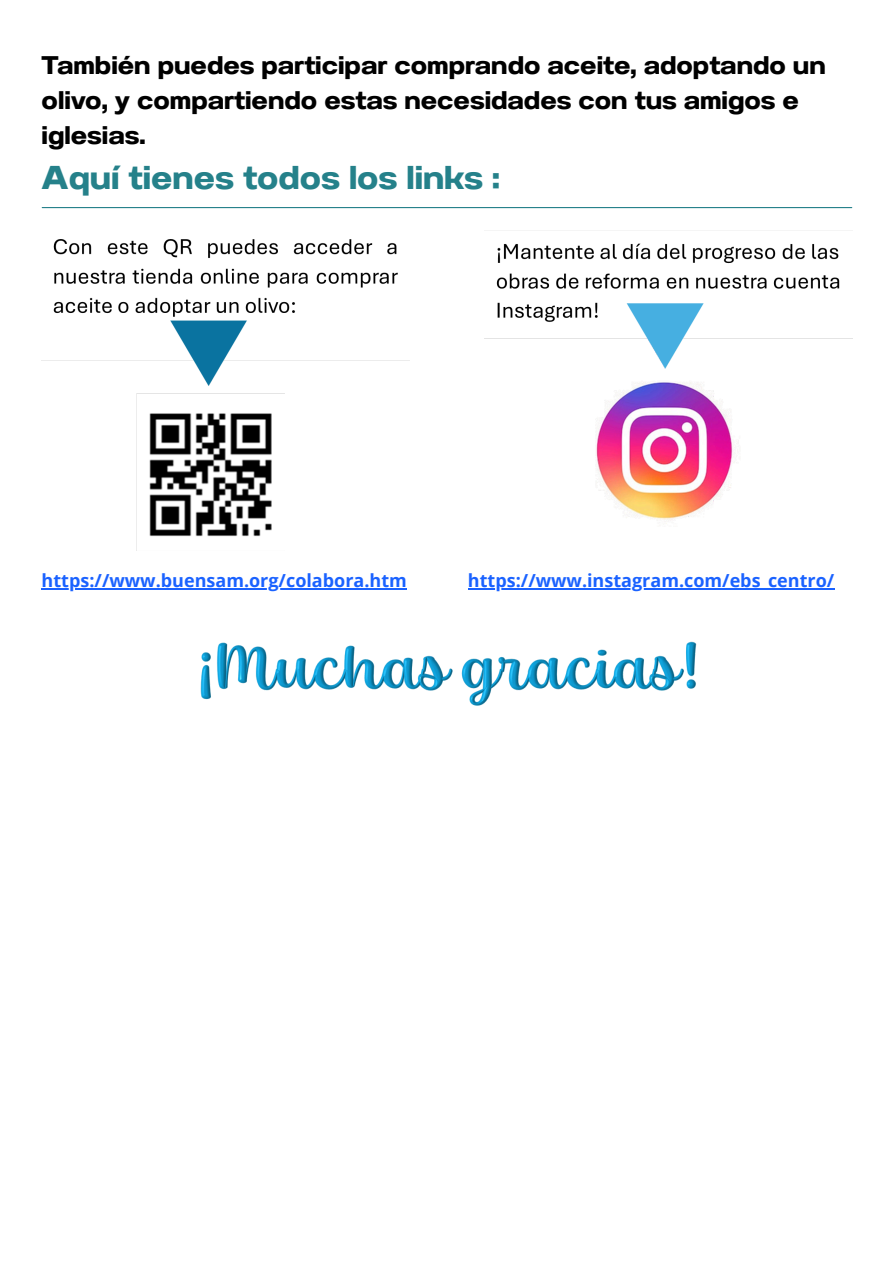
<style>
.page{position:relative;width:894px;height:1263px;background:#fff}
.page>*{position:absolute;margin:0;border:0;box-sizing:border-box;transform-origin:0 0}
.t1{font:33px "Anantason Bold Wd 125";color:#25818a}
.t2{font:25.5px/34.8px "Anantason Bold Wd 125";color:#000}
.t3{font:700 18px "Open Sans";color:#1a62ff}
</style>
<div class="page">
<hr style="left:42px;top:588px;width:365px;height:2px;background:#1a62ff">
<hr style="left:468px;top:588px;width:366px;height:2px;background:#1a62ff">
<hr style="left:42px;top:207px;width:809px;height:1px;background:#25818a">
<img style="left:42px;top:239px;width:810px;height:311px">
<img style="left:200px;top:641px;width:497px;height:65px">
<h2 class="t2" style="left:42px;top:48px;width:785px">También puedes participar comprando aceite, adoptando un olivo, y compartiendo estas necesidades con tus amigos e iglesias.</h2>
<p class="t1" style="left:42px;top:158px;width:459px">Aquí tienes todos los links :</p>
<p class="t3" style="left:42px;top:568px;width:366px">https://www.buensam.org/colabora.htm</p>
<p class="t3" style="left:468px;top:568px;width:368px">https://www.instagram.com/ebs_centro/</p>
</div>
